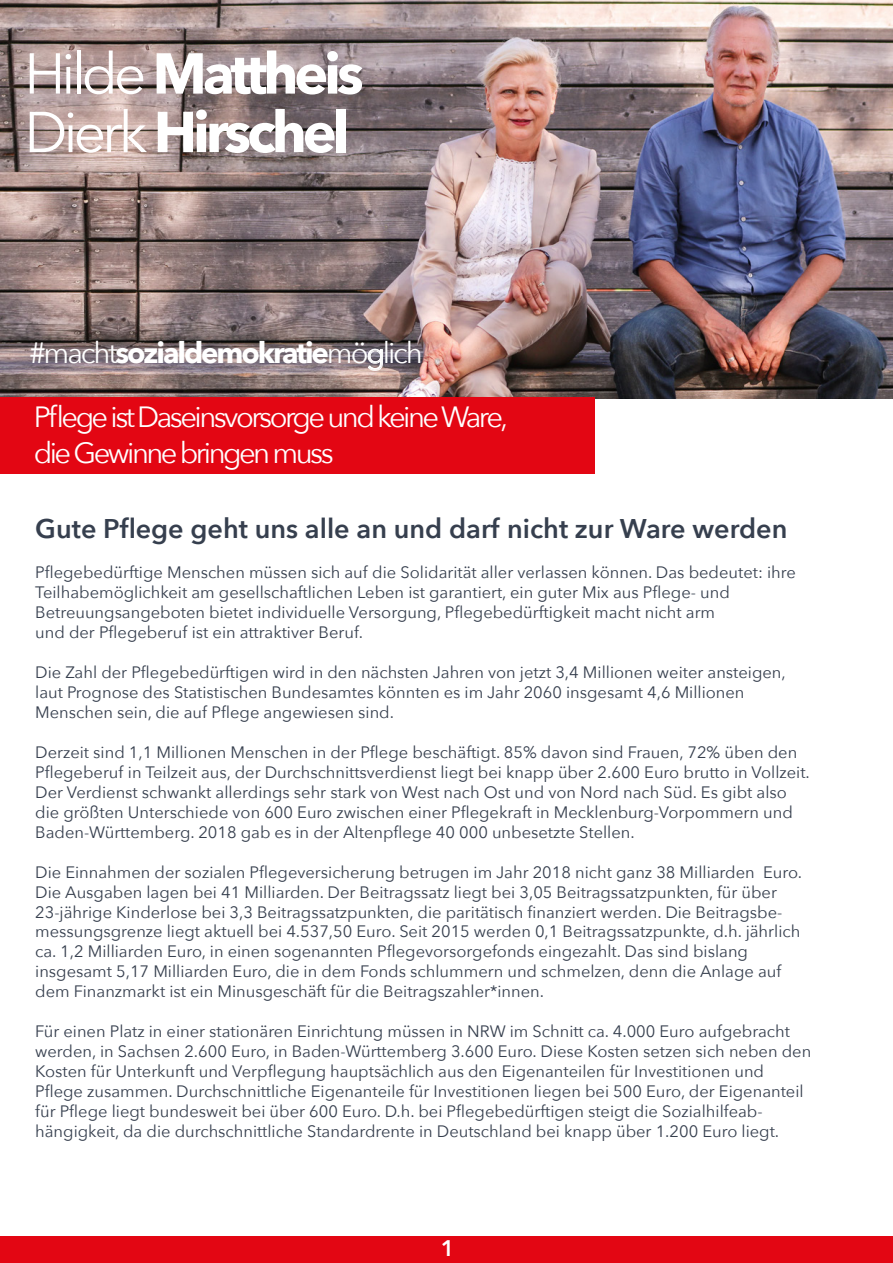
<style>
.page{position:relative;width:893px;height:1263px;background:#fff}
.page>*{position:absolute;margin:0;border:0;box-sizing:border-box;transform-origin:0 0}
.t1{font:700 57px/58.5px "Avenir Next";letter-spacing:-.07em;color:#fff}
.t2{font:29.25px/36px "Avenir Next";letter-spacing:-.085em;color:#fff}
.t3{font:700 29.25px "Avenir Next";letter-spacing:-.07em;color:#fff}
.t4{font:600 27px "Avenir Next";color:#363f4e}
.t5{font:600 22.5px "Avenir Next";color:#fff}
.t6{font:16.5px/20px "Avenir Next";color:#363f4e}
.s1{font-weight:400}
</style>
<div class="page">
<img style="left:0;top:0;width:893px;height:398px">
<div style="left:0;top:397px;width:594px;height:76px;background:#e30613"></div>
<svg style="left:368px;top:349px;width:15px;height:22px"></svg>
<div style="left:0;top:1237px;width:893px;height:26px;background:#e30613"></div>
<h1 class="t1" style="left:24px;top:46px;width:341px"><span class="s1">Hilde</span> Mattheis<br><span class="s1">Dierk</span> Hirschel</h1>
<h2 class="t3" style="left:29px;top:334px;width:395px"><span class="s1">#macht</span>sozialdemokratie<span class="s1">möglich</span></h2>
<h2 class="t2" style="left:34px;top:400px;width:476px">Pflege ist Daseinsvorsorge und keine Ware, die Gewinne bringen muss</h2>
<h3 class="t4" style="left:35px;top:511px;width:754px">Gute Pflege geht uns alle an und darf nicht zur Ware werden</h3>
<p class="t6" style="left:35px;top:563px;width:762px">Pflegebedürftige Menschen müssen sich auf die Solidarität aller verlassen können. Das bedeutet: ihre Teilhabemöglichkeit am gesellschaftlichen Leben ist garantiert, ein guter Mix aus Pflege- und Betreuungsangeboten bietet individuelle Versorgung, Pflegebedürftigkeit macht nicht arm<br>und der Pflegeberuf ist ein attraktiver Beruf.</p>
<p class="t6" style="left:35px;top:663px;width:752px">Die Zahl der Pflegebedürftigen wird in den nächsten Jahren von jetzt 3,4 Millionen weiter ansteigen, laut Prognose des Statistischen Bundesamtes könnten es im Jahr 2060 insgesamt 4,6 Millionen<br>Menschen sein, die auf Pflege angewiesen sind.</p>
<p class="t6" style="left:35px;top:743px;width:776px">Derzeit sind 1,1 Millionen Menschen in der Pflege beschäftigt. 85% davon sind Frauen, 72% üben den Pflegeberuf in Teilzeit aus, der Durchschnittsverdienst liegt bei knapp über 2.600 Euro brutto in Vollzeit.<br>Der Verdienst schwankt allerdings sehr stark von West nach Ost und von Nord nach Süd. Es gibt also die größten Unterschiede von 600 Euro zwischen einer Pflegekraft in Mecklenburg-Vorpommern und Baden-Württemberg. 2018 gab es in der Altenpflege 40 000 unbesetzte Stellen.</p>
<p class="t6" style="left:35px;top:862px;width:768px">Die Einnahmen der sozialen Pflegeversicherung betrugen im Jahr 2018 nicht ganz 38 Milliarden Euro.<br>Die Ausgaben lagen bei 41 Milliarden. Der Beitragssatz liegt bei 3,05 Beitragssatzpunkten, für über 23-jährige Kinderlose bei 3,3 Beitragssatzpunkten, die paritätisch finanziert werden. Die Beitragsbe&shy;messungsgrenze liegt aktuell bei 4.537,50 Euro. Seit 2015 werden 0,1 Beitragssatzpunkte, d.h. jährlich ca. 1,2 Milliarden Euro, in einen sogenannten Pflegevorsorgefonds eingezahlt. Das sind bislang insgesamt 5,17 Milliarden Euro, die in dem Fonds schlummern und schmelzen, denn die Anlage auf dem Finanzmarkt ist ein Minusgeschäft für die Beitragszahler*innen.</p>
<p class="t6" style="left:35px;top:1022px;width:777px">Für einen Platz in einer stationären Einrichtung müssen in NRW im Schnitt ca. 4.000 Euro aufgebracht werden, in Sachsen 2.600 Euro, in Baden-Württemberg 3.600 Euro. Diese Kosten setzen sich neben den Kosten für Unterkunft und Verpflegung hauptsächlich aus den Eigenanteilen für Investitionen und Pflege zusammen. Durchschnittliche Eigenanteile für Investitionen liegen bei 500 Euro, der Eigenanteil für Pflege liegt bundesweit bei über 600 Euro. D.h. bei Pflegebedürftigen steigt die Sozialhilfeab&shy;hängigkeit, da die durchschnittliche Standardrente in Deutschland bei knapp über 1.200 Euro liegt.</p>
<h3 class="t5" style="left:441px;top:1233px;width:15px">1</h3>
</div>
